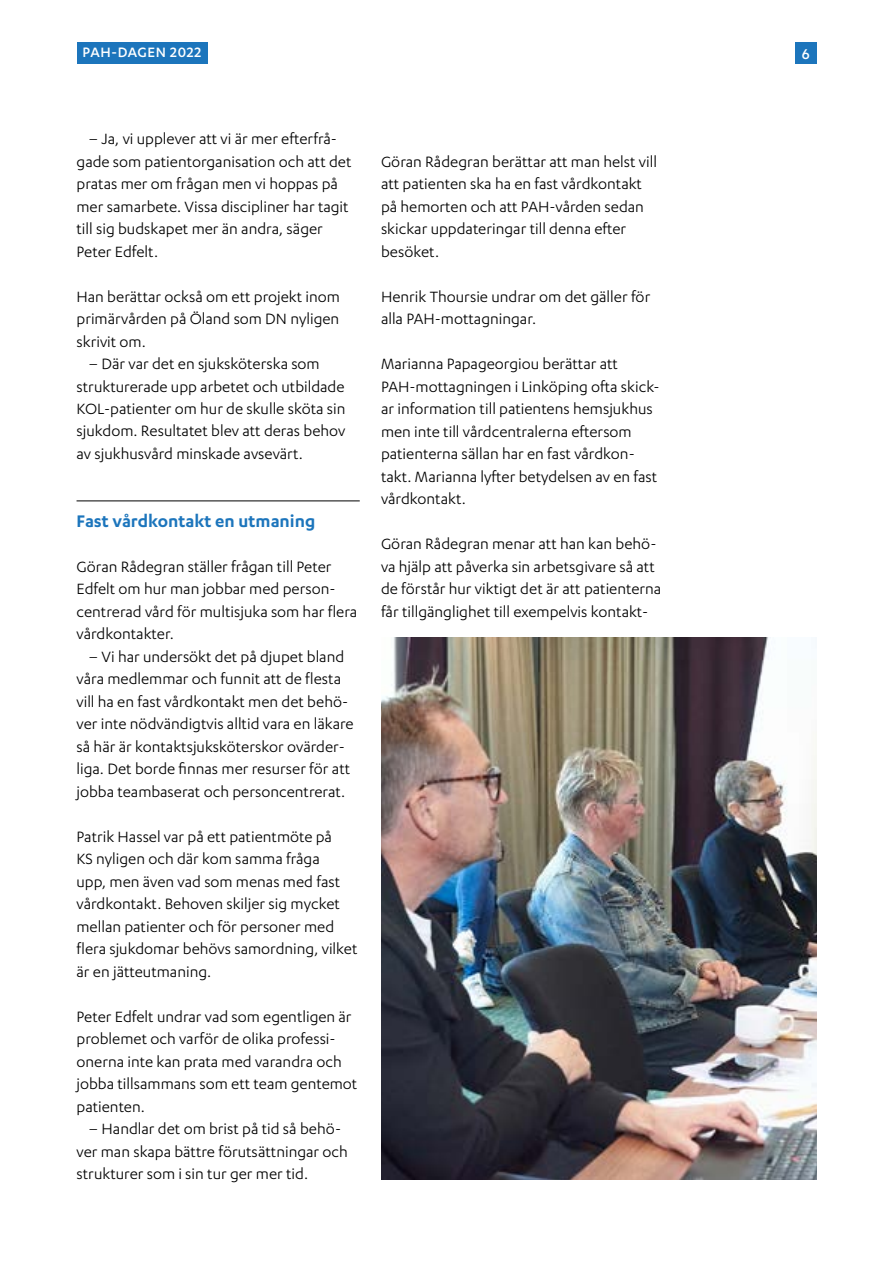
<style>
.page{position:relative;width:893px;height:1263px;background:#fff}
.page>*{position:absolute;margin:0;border:0;box-sizing:border-box;transform-origin:0 0}
.t1{font:600 19.5px "Karbon";color:#1c75bc}
.t2{font:17.25px/22.5px "Karbon";color:#000}
.t3{font:500 16.5px "Karbon";color:#fff}
.t4{font:500 15.75px "Karbon";letter-spacing:.04em;color:#fff}
</style>
<div class="page">
<div style="left:77px;top:43px;width:130px;height:21px;background:#1c75bc"></div>
<div style="left:795px;top:43px;width:21px;height:21px;background:#1c75bc"></div>
<hr style="left:77px;top:501px;width:283px;height:1px;background:#000">
<img style="left:381px;top:638px;width:435px;height:541px">
<p class="t4" style="left:83px;top:44px;width:120px">PAH-DAGEN 2022</p>
<p class="t3" style="left:802px;top:44px;width:9px">6</p>
<p class="t2" style="left:77px;top:127px;width:277px;text-indent:12px">– Ja, vi upplever att vi är mer efterfrå&shy;gade som patientorganisation och att det pratas mer om frågan men vi hoppas på mer samarbete. Vissa discipliner har tagit till sig budskapet mer än andra, säger Peter Edfelt.</p>
<p class="t2" style="left:77px;top:285px;width:265px;text-align:justify">Han berättar också om ett projekt inom primärvården på Öland som DN nyligen skrivit om.</p>
<p class="t2" style="left:77px;top:352px;width:270px;text-indent:12px">– Där var det en sjuksköterska som strukturerade upp arbetet och utbildade KOL-patienter om hur de skulle sköta sin sjukdom. Resultatet blev att deras behov av sjukhusvård minskade avsevärt.</p>
<p class="t1" style="left:77px;top:510px;width:240px">Fast vårdkontakt en utmaning</p>
<p class="t2" style="left:77px;top:555px;width:282px">Göran Rådegran ställer frågan till Peter Edfelt om hur man jobbar med person&shy;centrerad vård för multisjuka som har flera vårdkontakter.</p>
<p class="t2" style="left:77px;top:645px;width:279px;text-indent:12px">– Vi har undersökt det på djupet bland våra medlemmar och funnit att de flesta vill ha en fast vårdkontakt men det behö&shy;ver inte nödvändigtvis alltid vara en läkare så här är kontaktsjuksköterskor ovärder&shy;liga. Det borde finnas mer resurser för att jobba teambaserat och personcentrerat.</p>
<p class="t2" style="left:77px;top:824px;width:283px">Patrik Hassel var på ett patientmöte på<br>KS nyligen och där kom samma fråga<br>upp, men även vad som menas med fast vårdkontakt. Behoven skiljer sig mycket mellan patienter och för personer med flera sjukdomar behövs samordning, vilket är en jätteutmaning.</p>
<p class="t2" style="left:77px;top:1004px;width:282px">Peter Edfelt undrar vad som egentligen är problemet och varför de olika professi&shy;onerna inte kan prata med varandra och jobba tillsammans som ett team gentemot patienten.</p>
<p class="t2" style="left:77px;top:1117px;width:273px;text-indent:12px">– Handlar det om brist på tid så behö&shy;ver man skapa bättre förutsättningar och strukturer som i sin tur ger mer tid.</p>
<p class="t2" style="left:381px;top:150px;width:278px">Göran Rådegran berättar att man helst vill att patienten ska ha en fast vårdkontakt på hemorten och att PAH-vården sedan skickar uppdateringar till denna efter besöket.</p>
<p class="t2" style="left:381px;top:285px;width:271px">Henrik Thoursie undrar om det gäller för alla PAH-mottagningar.</p>
<p class="t2" style="left:381px;top:352px;width:280px">Marianna Papageorgiou berättar att PAH-mottagningen i Linköping ofta skick&shy;ar information till patientens hemsjukhus men inte till vårdcentralerna eftersom patienterna sällan har en fast vårdkon&shy;takt. Marianna lyfter betydelsen av en fast vårdkontakt.</p>
<p class="t2" style="left:381px;top:532px;width:282px">Göran Rådegran menar att han kan behö&shy;va hjälp att påverka sin arbetsgivare så att de förstår hur viktigt det är att patienterna får tillgänglighet till exempelvis kontakt-</p>
</div>
